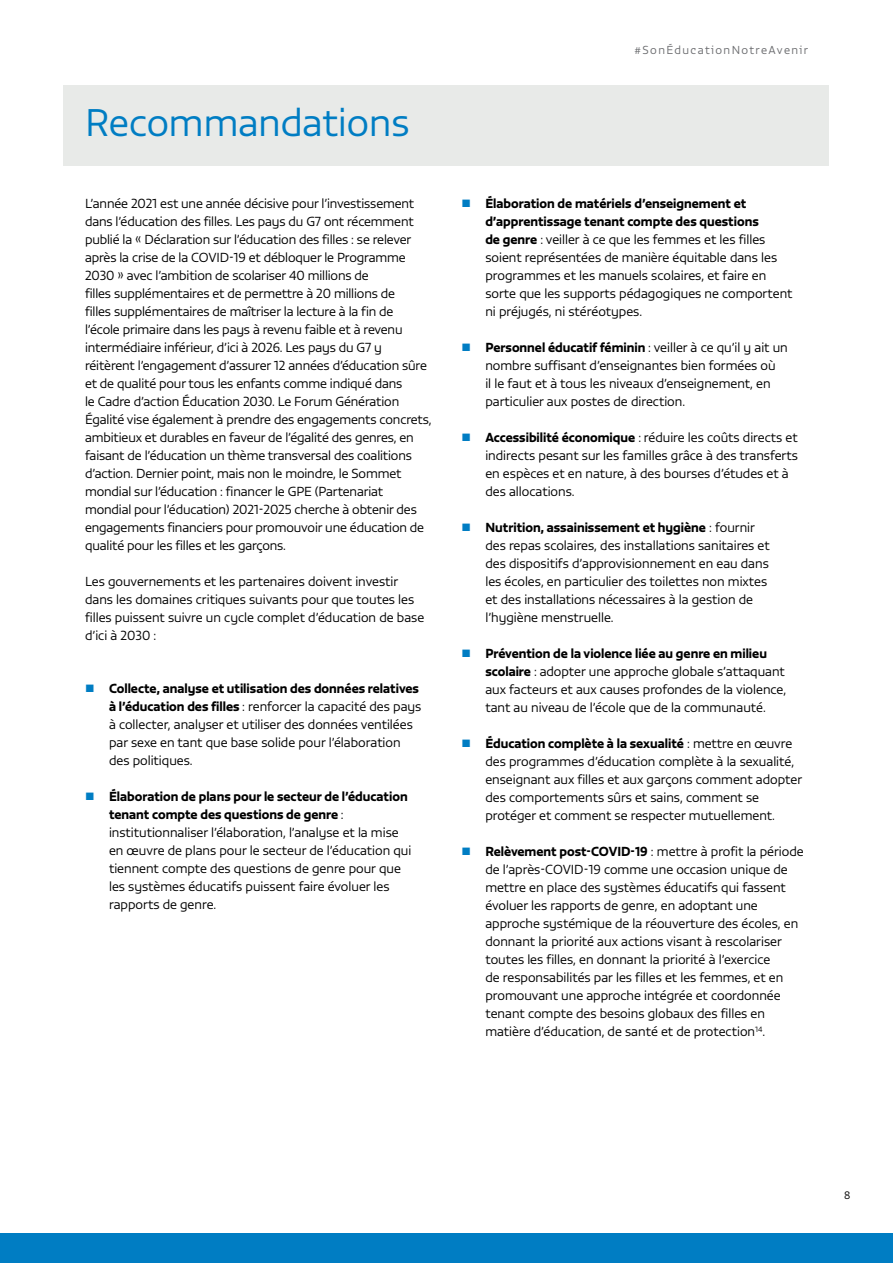
<style>
.page{position:relative;width:893px;height:1263px;background:#fff}
.page>*{position:absolute;margin:0;border:0;box-sizing:border-box;transform-origin:0 0}
.GMR_H1{font:300 37.5px "Vita Std";color:#007dc3}
.GMR_Text{font:300 12.75px/18px "Vita Std";color:#000}
.t1{font:300 11.25px "Vita Std";letter-spacing:.125em;color:#6d6e71}
.t2{font:300 10.5px "Vita Std";color:#000}
.s1{font-family:"Vita Std Bld";font-weight:400}
</style>
<div class="page">
<div style="left:0;top:1233px;width:893px;height:30px;background:#007dc3"></div>
<div style="left:64px;top:85px;width:765px;height:80px;background:#e8eae8"></div>
<p class="GMR_H1" style="left:85px;top:98px;width:326px">Recommandations</p>
<p class="GMR_Text" style="left:85px;top:194px;width:348px">L’année 2021 est une année décisive pour l’investissement dans l’éducation des filles. Les pays du G7 ont récemment publié la « Déclaration sur l’éducation des filles : se relever après la crise de la COVID-19 et débloquer le Programme 2030 » avec l’ambition de scolariser 40 millions de<br>filles supplémentaires et de permettre à 20 millions de<br>filles supplémentaires de maîtriser la lecture à la fin de<br>l’école primaire dans les pays à revenu faible et à revenu intermédiaire inférieur, d’ici à 2026. Les pays du G7 y réitèrent l’engagement d’assurer 12 années d’éducation sûre et de qualité pour tous les enfants comme indiqué dans<br>le Cadre d’action Éducation 2030. Le Forum Génération Égalité vise également à prendre des engagements concrets, ambitieux et durables en faveur de l’égalité des genres, en faisant de l’éducation un thème transversal des coalitions d’action. Dernier point, mais non le moindre, le Sommet mondial sur l’éducation : financer le GPE (Partenariat mondial pour l’éducation) 2021-2025 cherche à obtenir des engagements financiers pour promouvoir une éducation de qualité pour les filles et les garçons.</p>
<p class="GMR_Text" style="left:85px;top:572px;width:341px">Les gouvernements et les partenaires doivent investir dans les domaines critiques suivants pour que toutes les filles puissent suivre un cycle complet d’éducation de base d’ici à 2030 :</p>
<p class="GMR_Text" style="left:109px;top:679px;width:314px"><span class="s1">Collecte, analyse et utilisation des données relatives à l’éducation des filles</span> : renforcer la capacité des pays à collecter, analyser et utiliser des données ventilées par sexe en tant que base solide pour l’élaboration des politiques.</p>
<p class="GMR_Text" style="left:109px;top:787px;width:304px"><span class="s1">Élaboration de plans pour le secteur de l’éducation tenant compte des questions de genre</span> : institutionnaliser l’élaboration, l’analyse et la mise en œuvre de plans pour le secteur de l’éducation qui tiennent compte des questions de genre pour que les systèmes éducatifs puissent faire évoluer les rapports de genre.</p>
<p class="t1" style="left:635px;top:43px;width:175px">#SonÉducationNotreAvenir</p>
<p class="GMR_Text" style="left:485px;top:194px;width:309px"><span class="s1">Élaboration de matériels d’enseignement et d’apprentissage tenant compte des questions<br>de genre</span> : veiller à ce que les femmes et les filles soient représentées de manière équitable dans les programmes et les manuels scolaires, et faire en sorte que les supports pédagogiques ne comportent ni préjugés, ni stéréotypes.</p>
<p class="GMR_Text" style="left:485px;top:338px;width:304px"><span class="s1">Personnel éducatif féminin</span> : veiller à ce qu’il y ait un nombre suffisant d’enseignantes bien formées où<br>il le faut et à tous les niveaux d’enseignement, en particulier aux postes de direction.</p>
<p class="GMR_Text" style="left:485px;top:428px;width:314px"><span class="s1">Accessibilité économique</span> : réduire les coûts directs et indirects pesant sur les familles grâce à des transferts en espèces et en nature, à des bourses d’études et à des allocations.</p>
<p class="GMR_Text" style="left:485px;top:518px;width:286px"><span class="s1">Nutrition, assainissement et hygiène</span> : fournir des repas scolaires, des installations sanitaires et des dispositifs d’approvisionnement en eau dans les écoles, en particulier des toilettes non mixtes et des installations nécessaires à la gestion de l’hygiène menstruelle.</p>
<p class="GMR_Text" style="left:485px;top:644px;width:302px"><span class="s1">Prévention de la violence liée au genre en milieu scolaire</span> : adopter une approche globale s’attaquant aux facteurs et aux causes profondes de la violence, tant au niveau de l’école que de la communauté.</p>
<p class="GMR_Text" style="left:485px;top:734px;width:318px"><span class="s1">Éducation complète à la sexualité</span> : mettre en œuvre des programmes d’éducation complète à la sexualité, enseignant aux filles et aux garçons comment adopter des comportements sûrs et sains, comment se protéger et comment se respecter mutuellement.</p>
<p class="GMR_Text" style="left:485px;top:842px;width:320px"><span class="s1">Relèvement post-COVID-19</span> : mettre à profit la période de l’après-COVID-19 comme une occasion unique de mettre en place des systèmes éducatifs qui fassent évoluer les rapports de genre, en adoptant une approche systémique de la réouverture des écoles, en donnant la priorité aux actions visant à rescolariser toutes les filles, en donnant la priorité à l’exercice<br>de responsabilités par les filles et les femmes, et en promouvant une approche intégrée et coordonnée tenant compte des besoins globaux des filles en matière d’éducation, de santé et de protection<sup>14</sup>.</p>
<p class="t2" style="left:844px;top:1188px;width:8px">8</p>
</div>
